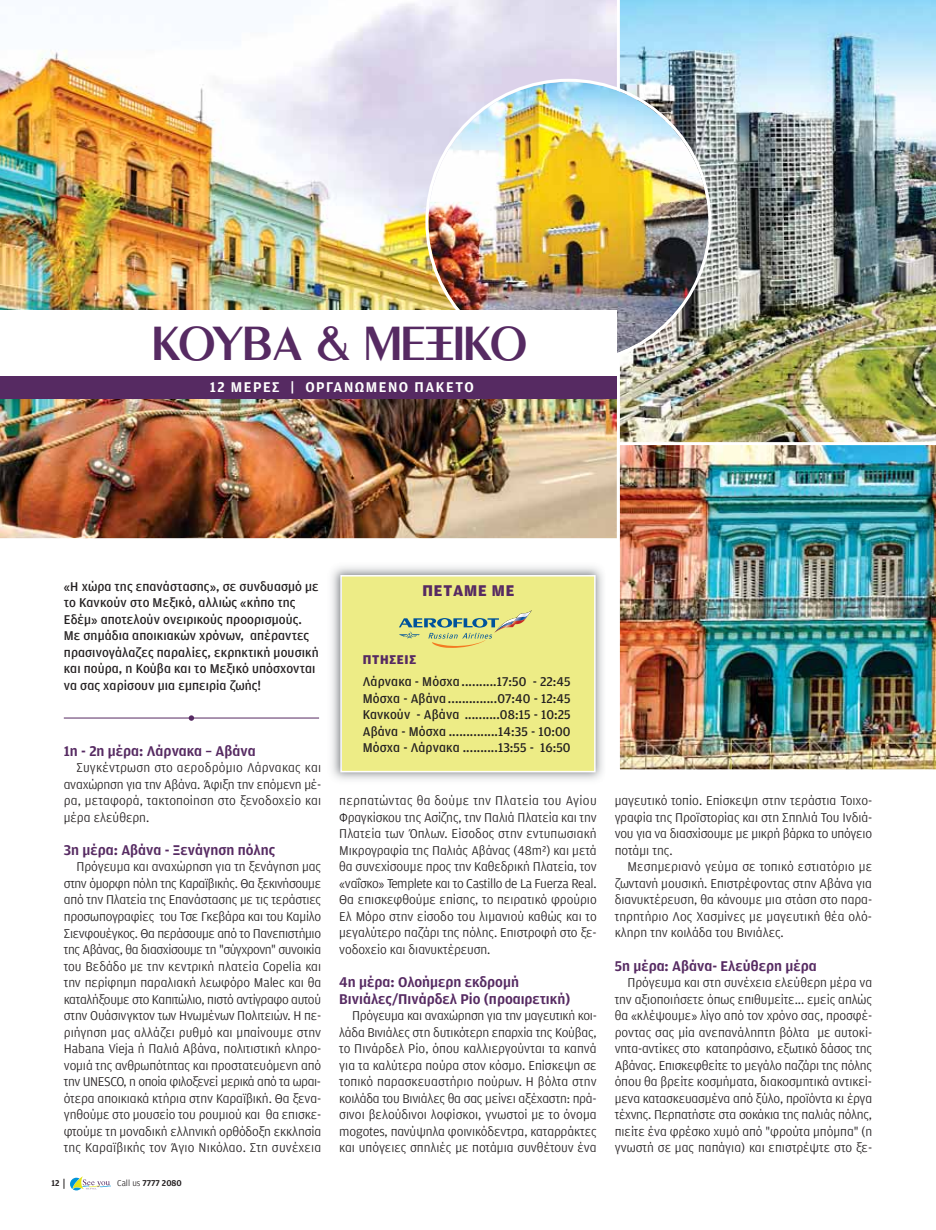
<style>
.page{position:relative;width:936px;height:1230px;background:#fff}
.page>*{position:absolute;margin:0;border:0;box-sizing:border-box;transform-origin:0 0}
.t1{font:45px "Mg Modern Style";color:#562a62;scale:1.04 1}
.t2{font:16.5px "KAS Amplitude 08 NW Heavy";letter-spacing:.05em;color:#562a62}
.t3{font:15px/16.5px "KAS Amplitude 07 NW Bold";color:#562a62}
.t4{font:15px "KAS Amplitude 07 NW Bold";letter-spacing:.1em;color:#fff}
.t5{font:13.5px/16.5px "KAS Amplitude 03 Roman";color:#231f20;text-align:justify}
.t6{font:13.5px/16.5px "KAS Amplitude 05";color:#231f20}
.t7{font:13.5px "KAS Amplitude 08 NW Heavy";letter-spacing:.05em;color:#562a62}
.t8{font:9px "KAS Amplitude 07 NW Bold";color:#231f20}
.s1{font-family:"KAS Amplitude 03 Roman"}
</style>
<div class="page">
<img style="left:0;top:0;width:617px;height:539px">
<img style="left:619px;top:0;width:316px;height:442px">
<svg style="left:64px;top:1176px;width:47px;height:14px"></svg>
<hr style="left:64px;top:717px;width:255px;height:1px;background:#562a62">
<svg style="left:189px;top:715px;width:5px;height:5px"></svg>
<img style="left:331px;top:566px;width:272px;height:214px">
<div style="left:342px;top:576px;width:252px;height:194px;background:#edec86"></div>
<div style="left:340px;top:575px;width:255px;height:197px;border:2px solid #fff"></div>
<svg style="left:399px;top:610px;width:132px;height:37px"></svg>
<img style="left:425px;top:79px;width:286px;height:286px">
<img style="left:619px;top:442px;width:316px;height:328px">
<div style="left:0;top:310px;width:617px;height:71px;background:#fff"></div>
<div style="left:0;top:376px;width:617px;height:22px;background:#562a62"></div>
<h1 class="t1" style="left:155px;top:326px;width:361px">ΚΟΥΒΑ &amp; ΜΕΞΙΚΟ</h1>
<p class="t4" style="left:210px;top:381px;width:265px">12 ΜΕΡΕΣ | ΟΡΓΑΝΩΜΕΝΟ ΠΑΚΕΤΟ</p>
<p class="t6" style="left:64px;top:577px;width:256px">«Η χώρα της επανάστασης», σε συνδυασμό με το Κανκούν στο Μεξικό, αλλιώς «κήπο της Εδέμ» αποτελούν ονειρικούς προορισμούς.<br>Με σημάδια αποικιακών χρόνων, απέραντες πρασινογάλαζες παραλίες, εκρηκτική μουσική και πούρα, η Κούβα και το Μεξικό υπόσχονται να σας χαρίσουν μια εμπειρία ζωής!</p>
<p class="t3" style="left:64px;top:743px;width:193px">1η - 2η μέρα: Λάρνακα – Αβάνα</p>
<p class="t5" style="left:64px;top:760px;width:259px;text-indent:13px">Συγκέντρωση στο αεροδρόμιο Λάρνακας και αναχώρηση για την Αβάνα. Άφιξη την επόμενη μέ&shy;ρα, μεταφορά, τακτοποίηση στο ξενοδοχείο και μέρα ελεύθερη.</p>
<p class="t3" style="left:64px;top:842px;width:213px">3η μέρα: Αβάνα - Ξενάγηση πόλης</p>
<p class="t5" style="left:64px;top:859px;width:259px;text-indent:13px">Πρόγευμα και αναχώρηση για τη ξενάγηση μας στην όμορφη πόλη της Καραϊβικής. Θα ξεκινήσουμε από την Πλατεία της Επανάστασης με τις τεράστιες προσωπογραφίες του Τσε Γκεβάρα και του Καμίλο Σιενφουέγκος. Θα περάσουμε από το Πανεπιστήμιο της Αβάνας, θα διασχίσουμε τη "σύγχρονη" συνοικία του Βεδάδο με την κεντρική πλατεία Copelia και την περίφημη παραλιακή λεωφόρο Malec και θα καταλήξουμε στο Καπιτώλιο, πιστό αντίγραφο αυτού στην Ουάσινγκτον των Ηνωμένων Πολιτειών. Η πε&shy;ριήγηση μας αλλάζει ρυθμό και μπαίνουμε στην Habana Vieja ή Παλιά Αβάνα, πολιτιστική κληρο&shy;νομιά της ανθρωπότητας και προστατευόμενη από την UNESCO, η οποία φιλοξενεί μερικά από τα ωραι&shy;ότερα αποικιακά κτήρια στην Καραϊβική. Θα ξενα&shy;γηθούμε στο μουσείο του ρουμιού και θα επισκε&shy;φτούμε τη μοναδική ελληνική ορθόδοξη εκκλησία της Καραϊβικής τον Άγιο Νικόλαο. Στη συνέχεια</p>
<p class="t8" style="left:51px;top:1179px;width:9px">12</p>
<p class="t8" style="left:117px;top:1179px;width:66px"><span class="s1">Call us</span> 7777 2080</p>
<p class="t2" style="left:422px;top:585px;width:93px">ΠΕΤAΜΕ ΜΕ</p>
<p class="t7" style="left:363px;top:654px;width:55px">ΠΤΗΣΕΙΣ</p>
<p class="t6" style="left:363px;top:673px;width:209px;text-align:justify">Λάρνακα - Μόσχα ..........17:50 - 22:45<br>Μόσχα - Αβάνα ..............07:40 - 12:45<br>Κανκούν - Αβάνα ..........08:15 - 10:25<br>Αβάνα - Μόσχα ..............14:35 - 10:00<br>Μόσχα - Λάρνακα ..........13:55 - 16:50</p>
<p class="t5" style="left:339px;top:793px;width:259px">περπατώντας θα δούμε την Πλατεία του Αγίου Φραγκίσκου της Ασίζης, την Παλιά Πλατεία και την Πλατεία των Όπλων. Είσοδος στην εντυπωσιακή Μικρογραφία της Παλιάς Αβάνας (48m²) και μετά θα συνεχίσουμε προς την Καθεδρική Πλατεία, τον «ναΐσκο» Templete και το Castillo de La Fuerza Real.<br>Θα επισκεφθούμε επίσης, το πειρατικό φρούριο Ελ Μόρο στην είσοδο του λιμανιού καθώς και το μεγαλύτερο παζάρι της πόλης. Επιστροφή στο ξε&shy;νοδοχείο και διανυκτέρευση.</p>
<p class="t3" style="left:339px;top:974px;width:232px">4η μέρα: Ολοήμερη εκδρομή<br>Βινιάλες/Πινάρδελ Ρίο (προαιρετική)</p>
<p class="t5" style="left:339px;top:1007px;width:259px;text-indent:13px">Πρόγευμα και αναχώρηση για την μαγευτική κοι&shy;λάδα Βινιάλες στη δυτικότερη επαρχία της Κούβας, το Πινάρδελ Ρίο, όπου καλλιεργούνται τα καπνά για τα καλύτερα πούρα στον κόσμο. Επίσκεψη σε τοπικό παρασκευαστήριο πούρων. Η βόλτα στην κοιλάδα του Βινιάλες θα σας μείνει αξέχαστη: πρά&shy;σινοι βελούδινοι λοφίσκοι, γνωστοί με το όνομα mogotes, πανύψηλα φοινικόδεντρα, καταρράκτες και υπόγειες σπηλιές με ποτάμια συνθέτουν ένα</p>
<p class="t5" style="left:614px;top:793px;width:259px">μαγευτικό τοπίο. Επίσκεψη στην τεράστια Τοιχο&shy;γραφία της Προϊστορίας και στη Σπηλιά Του Ινδιά&shy;νου για να διασχίσουμε με μικρή βάρκα το υπόγειο ποτάμι της.</p>
<p class="t5" style="left:614px;top:859px;width:259px;text-indent:13px">Μεσημεριανό γεύμα σε τοπικό εστιατόριο με ζωντανή μουσική. Επιστρέφοντας στην Αβάνα για διανυκτέρευση, θα κάνουμε μια στάση στο παρα&shy;τηρητήριο Λος Χασμίνες με μαγευτική θέα ολό&shy;κληρη την κοιλάδα του Βινιάλες.</p>
<p class="t3" style="left:614px;top:958px;width:203px">5η μέρα: Αβάνα- Eλεύθερη μέρα</p>
<p class="t5" style="left:614px;top:974px;width:259px;text-indent:13px">Πρόγευμα και στη συνέχεια ελεύθερη μέρα να την αξιοποιήσετε όπως επιθυμείτε... εμείς απλώς θα «κλέψουμε» λίγο από τον χρόνο σας, προσφέ&shy;ροντας σας μία ανεπανάληπτη βόλτα με αυτοκί&shy;νητα-αντίκες στο καταπράσινο, εξωτικό δάσος της Αβάνας. Επισκεφθείτε το μεγάλο παζάρι της πόλης όπου θα βρείτε κοσμήματα, διακοσμητικά αντικεί&shy;μενα κατασκευασμένα από ξύλο, προϊόντα κι έργα τέχνης. Περπατήστε στα σοκάκια της παλιάς πόλης, πιείτε ένα φρέσκο χυμό από "φρούτα μπόμπα" (η γνωστή σε μας παπάγια) και επιστρέψτε στο ξε-</p>
</div>
